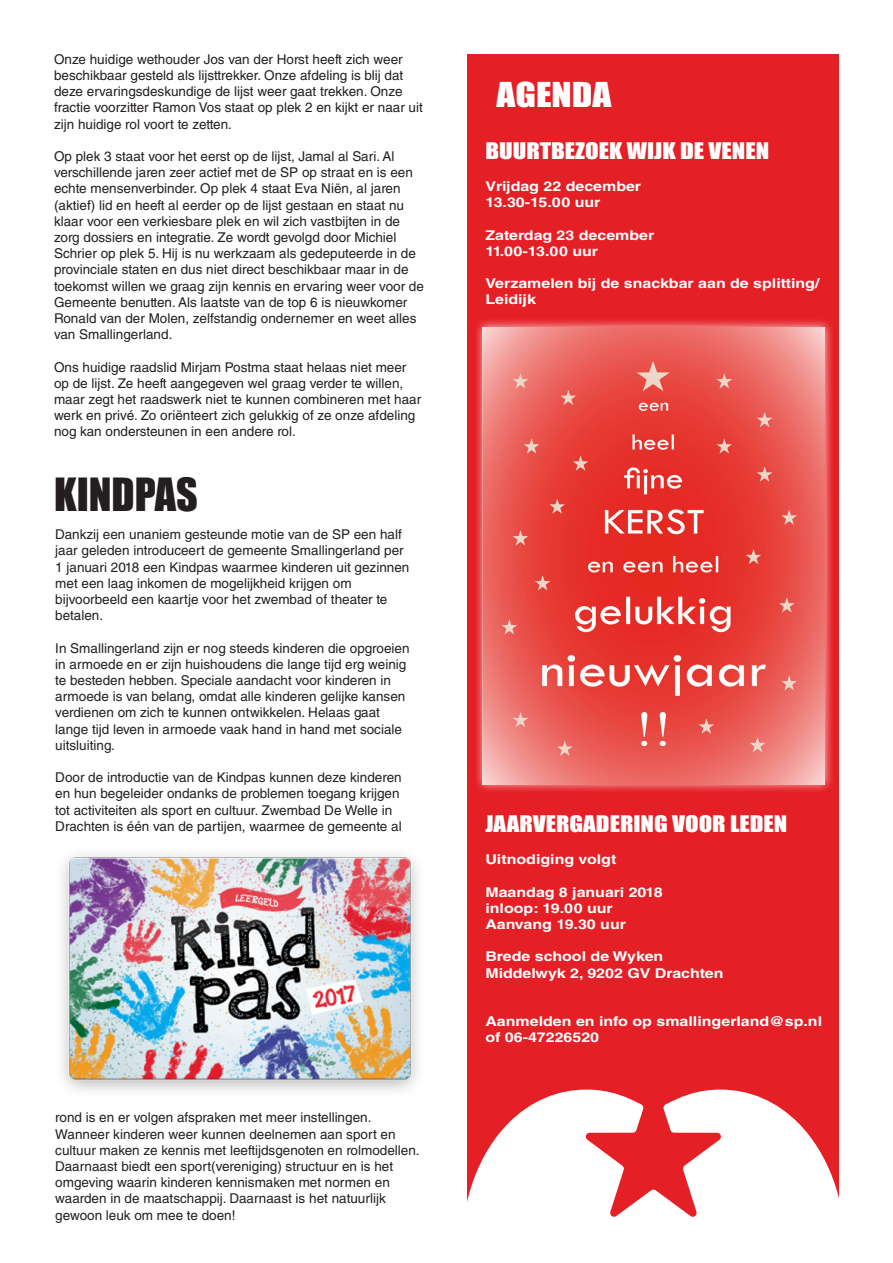
<style>
.page{position:relative;width:893px;height:1263px;background:#fff}
.page>*{position:absolute;margin:0;border:0;box-sizing:border-box;transform-origin:0 0}
.t1{font:42px "Impact";color:#231f20}
.t2{font:31.5px "Impact";color:#fff;scale:1.18 1}
.t3{font:21px "Impact";color:#fff;scale:1.18 1}
.t4{font:13.5px/16.2px "Helvetica LT Std";color:#231f20}
.t5{font:700 13.5px/16.2px "Helvetica LT Std";color:#fff;scale:1.18 1}
</style>
<div class="page">
<div style="left:468px;top:54px;width:371px;height:1166px;background:#e41f25"></div>
<svg style="left:467px;top:1089px;width:372px;height:131px;fill:#fff"></svg>
<img style="left:62px;top:854px;width:356px;height:237px">
<div style="left:473px;top:318px;width:361px;height:476px;background:#fff;opacity:.75"></div>
<img style="left:483px;top:327px;width:342px;height:457px">
<p class="t4" style="left:54px;top:51px;width:370px">Onze huidige wethouder Jos van der Horst heeft zich weer beschikbaar gesteld als lijsttrekker. Onze afdeling is blij dat deze ervaringsdeskundige de lijst weer gaat trekken. Onze fractie voorzitter Ramon Vos staat op plek 2 en kijkt er naar uit zijn huidige rol voort te zetten.</p>
<p class="t4" style="left:54px;top:148px;width:371px">Op plek 3 staat voor het eerst op de lijst, Jamal al Sari. Al verschillende jaren zeer actief met de SP op straat en is een echte mensenverbinder. Op plek 4 staat Eva Niën, al jaren (aktief) lid en heeft al eerder op de lijst gestaan en staat nu klaar voor een verkiesbare plek en wil zich vastbijten in de zorg dossiers en integratie. Ze wordt gevolgd door Michiel Schrier op plek 5. Hij is nu werkzaam als gedeputeerde in de provinciale staten en dus niet direct beschikbaar maar in de toekomst willen we graag zijn kennis en ervaring weer voor de Gemeente benutten. Als laatste van de top 6 is nieuwkomer Ronald van der Molen, zelfstandig ondernemer en weet alles van Smallingerland.</p>
<p class="t4" style="left:54px;top:359px;width:369px">Ons huidige raadslid Mirjam Postma staat helaas niet meer op de lijst. Ze heeft aangegeven wel graag verder te willen, maar zegt het raadswerk niet te kunnen combineren met haar werk en privé. Zo oriënteert zich gelukkig of ze onze afdeling nog kan ondersteunen in een andere rol.</p>
<p class="t1" style="left:54px;top:461px;width:145px">KINDPAS</p>
<p class="t4" style="left:55px;top:526px;width:350px">Dankzij een unaniem gesteunde motie van de SP een half jaar geleden introduceert de gemeente Smallingerland per</p>
<p class="t4" style="left:55px;top:559px;width:356px">1 januari 2018 een Kindpas waarmee kinderen uit gezinnen met een laag inkomen de mogelijkheid krijgen om bijvoorbeeld een kaartje voor het zwembad of theater te betalen.</p>
<p class="t4" style="left:55px;top:640px;width:356px">In Smallingerland zijn er nog steeds kinderen die opgroeien in armoede en er zijn huishoudens die lange tijd erg weinig te besteden hebben. Speciale aandacht voor kinderen in armoede is van belang, omdat alle kinderen gelijke kansen verdienen om zich te kunnen ontwikkelen. Helaas gaat lange tijd leven in armoede vaak hand in hand met sociale uitsluiting.</p>
<p class="t4" style="left:55px;top:769px;width:348px">Door de introductie van de Kindpas kunnen deze kinderen en hun begeleider ondanks de problemen toegang krijgen tot activiteiten als sport en cultuur. Zwembad De Welle in Drachten is één van de partijen, waarmee de gemeente al</p>
<p class="t4" style="left:55px;top:1109px;width:318px">rond is en er volgen afspraken met meer instellingen.</p>
<p class="t4" style="left:55px;top:1126px;width:366px">Wanneer kinderen weer kunnen deelnemen aan sport en cultuur maken ze kennis met leeftijdsgenoten en rolmodellen.<br>Daarnaast biedt een sport(vereniging) structuur en is het omgeving waarin kinderen kennismaken met normen en waarden in de maatschappij. Daarnaast is het natuurlijk gewoon leuk om mee te doen!</p>
<p class="t2" style="left:497px;top:70px;width:99px">AGENDA</p>
<p class="t3" style="left:485px;top:134px;width:242px">BUURTBEZOEK WIJK DE VENEN</p>
<p class="t5" style="left:485px;top:178px;width:134px">Vrijdag 22 december</p>
<p class="t5" style="left:485px;top:194px;width:99px">13.30-15.00 uur</p>
<p class="t5" style="left:485px;top:226px;width:145px">Zaterdag 23 december</p>
<p class="t5" style="left:485px;top:243px;width:97px">11.00-13.00 uur</p>
<p class="t5" style="left:485px;top:275px;width:285px">Verzamelen bij de snackbar aan de splitting/<br>Leidijk</p>
<p class="t3" style="left:485px;top:807px;width:257px">JAARVERGADERING VOOR LEDEN</p>
<p class="t5" style="left:485px;top:851px;width:112px">Uitnodiging volgt</p>
<p class="t5" style="left:485px;top:883px;width:152px">Maandag 8 januari 2018</p>
<p class="t5" style="left:485px;top:900px;width:109px">inloop: 19.00 uur</p>
<p class="t5" style="left:485px;top:916px;width:121px">Aanvang 19.30 uur</p>
<p class="t5" style="left:485px;top:948px;width:152px">Brede school de Wyken</p>
<p class="t5" style="left:485px;top:964px;width:203px">Middelwyk 2, 9202 GV Drachten</p>
<p class="t5" style="left:485px;top:1013px;width:287px">Aanmelden en info op smallingerland@sp.nl of 06-47226520</p>
</div>
